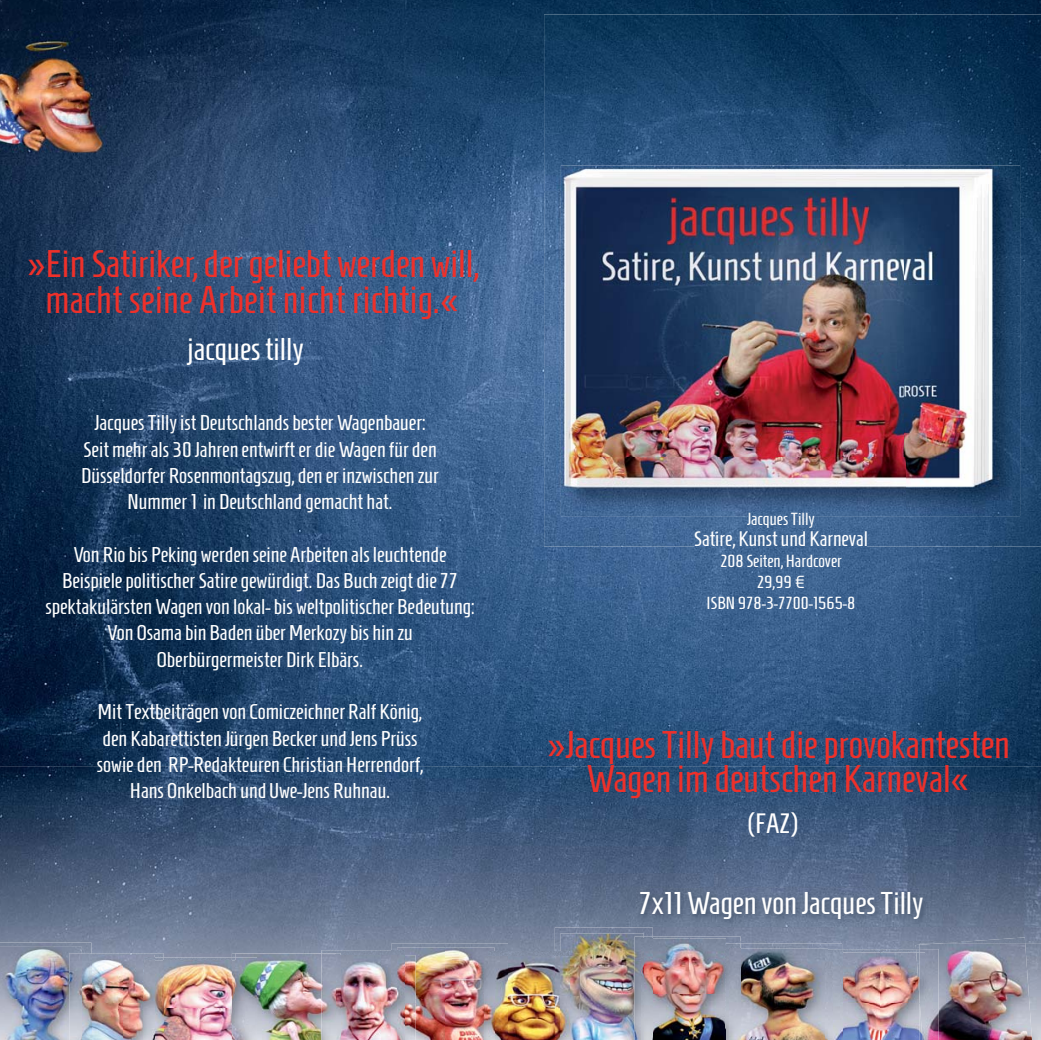
<style>
.page{position:relative;width:1041px;height:1040px;background:#fff}
.page>*{position:absolute;margin:0;border:0;box-sizing:border-box;transform-origin:0 0}
.t1{font:38.5px/36.2px "Homenaje";color:#ee302a;text-align:center}
.t2{font:31.5px "Homenaje";color:#fff}
.t3{font:28px "Homenaje";color:#fff}
.t4{font:21.35px/26.2px "Homenaje";color:#fff;text-align:center}
.t5{font:21px "Homenaje";color:#fff}
.t6{font:17.5px/21px "Homenaje";color:#fff;text-align:center}
.t7{font:17.5px "Homenaje";color:#f8f8f9}
.s1{color:#fdfdfd}
</style>
<div class="page">
<img style="left:0;top:0;width:1041px;height:766px">
<img style="left:0;top:766px;width:580px;height:191px">
<img style="left:580px;top:766px;width:461px;height:175px">
<img style="left:740px;top:941px;width:301px;height:8px">
<img style="left:740px;top:943px;width:102px;height:6px">
<img style="left:740px;top:948px;width:88px;height:92px">
<img style="left:653px;top:936px;width:87px;height:7px">
<img style="left:644px;top:938px;width:82px;height:102px">
<img style="left:91px;top:953px;width:73px;height:4px">
<img style="left:91px;top:955px;width:64px;height:48px">
<img style="left:91px;top:1003px;width:53px;height:37px">
<img style="left:842px;top:949px;width:74px;height:3px">
<img style="left:828px;top:949px;width:14px;height:91px">
<img style="left:825px;top:949px;width:3px;height:91px">
<img style="left:842px;top:952px;width:74px;height:50px">
<img style="left:842px;top:1002px;width:78px;height:38px">
<img style="left:833px;top:952px;width:9px;height:88px">
<img style="left:0;top:32px;width:122px;height:147px">
<img style="left:544px;top:14px;width:497px;height:177px">
<img style="left:544px;top:191px;width:55px;height:355px">
<img style="left:993px;top:191px;width:48px;height:355px">
<img style="left:599px;top:516px;width:394px;height:30px">
<img style="left:747px;top:516px;width:67px;height:11px">
<img style="left:695px;top:531px;width:172px;height:15px">
<img style="left:561px;top:165px;width:459px;height:351px">
<img style="left:232px;top:953px;width:3px;height:4px">
<img style="left:235px;top:953px;width:86px;height:87px">
<svg style="left:916px;top:944px;width:4px;height:8px"></svg>
<img style="left:916px;top:952px;width:4px;height:50px">
<img style="left:933px;top:937px;width:92px;height:7px">
<img style="left:920px;top:944px;width:112px;height:96px">
<img style="left:920px;top:949px;width:18px;height:91px">
<img style="left:920px;top:952px;width:5px;height:88px">
<img style="left:508px;top:952px;width:47px;height:88px">
<img style="left:0;top:942px;width:91px;height:11px">
<svg style="left:81px;top:953px;width:10px;height:2px"></svg>
<img style="left:81px;top:955px;width:10px;height:85px">
<img style="left:0;top:946px;width:81px;height:53px">
<img style="left:0;top:999px;width:69px;height:41px">
<img style="left:69px;top:953px;width:12px;height:87px">
<img style="left:555px;top:927px;width:98px;height:26px">
<svg style="left:644px;top:936px;width:9px;height:4px"></svg>
<img style="left:555px;top:956px;width:5px;height:84px">
<img style="left:560px;top:933px;width:84px;height:107px">
<img style="left:635px;top:936px;width:9px;height:104px">
<img style="left:560px;top:956px;width:19px;height:84px">
<svg style="left:555px;top:952px;width:15px;height:4px"></svg>
<img style="left:391px;top:943px;width:117px;height:9px">
<img style="left:495px;top:956px;width:13px;height:84px">
<img style="left:397px;top:947px;width:98px;height:52px">
<img style="left:415px;top:999px;width:69px;height:41px">
<img style="left:484px;top:956px;width:11px;height:84px">
<svg style="left:488px;top:952px;width:20px;height:4px"></svg>
<img style="left:336px;top:955px;width:79px;height:85px">
<img style="left:321px;top:950px;width:70px;height:5px">
<img style="left:321px;top:953px;width:15px;height:87px">
<svg style="left:391px;top:950px;width:13px;height:5px"></svg>
<img style="left:164px;top:957px;width:68px;height:83px">
<svg style="left:144px;top:957px;width:20px;height:3px"></svg>
<img style="left:235px;top:957px;width:22px;height:83px">
<img style="left:144px;top:960px;width:9px;height:80px">
<img style="left:153px;top:960px;width:11px;height:80px">
<img style="left:232px;top:960px;width:3px;height:80px">
<img style="left:235px;top:960px;width:10px;height:80px">
<img style="left:637px;top:888px;width:293px;height:38px">
<h1 class="t1" style="left:26px;top:246px;width:454px">»Ein Satiriker, der geliebt werden will, macht seine Arbeit nicht richtig.«</h1>
<h2 class="t2" style="left:187px;top:331px;width:118px">jacques tilly</h2>
<p class="t4" style="left:81px;top:410px;width:359px">Jacques Tilly ist Deutschlands bester Wagenbauer:<br>Seit mehr als 30 Jahren entwirft er die Wagen für den Düsseldorfer Rosenmontagszug, den er inzwischen zur Nummer 1 in Deutschland gemacht hat.</p>
<p class="t4" style="left:45px;top:541px;width:431px">Von Rio bis Peking werden seine Arbeiten als leuchtende Beispiele politischer Satire gewürdigt. Das Buch zeigt die 77 spektakulärsten Wagen von lokal- bis weltpolitischer Bedeutung:<br>Von Osama bin Baden über Merkozy bis hin zu Oberbürgermeister Dirk Elbärs.</p>
<p class="t4" style="left:97px;top:699px;width:328px">Mit Textbeiträgen von Comiczeichner Ralf König, den Kabarettisten Jürgen Becker und Jens Prüss sowie den RP-Redakteuren Christian Herrendorf, Hans Onkelbach und Uwe-Jens Ruhnau.</p>
<p class="t7" style="left:747px;top:509px;width:69px">Ja<span class="s1">cques</span> Till<span class="s1">y</span></p>
<p class="t5" style="left:694px;top:527px;width:176px">Satire, Kunst und Karneval</p>
<p class="t6" style="left:706px;top:550px;width:150px">208 Seiten, Hardcover<br>29,99 €<br>ISBN 978-3-7700-1565-8</p>
<h1 class="t1" style="left:546px;top:728px;width:465px;line-height:34.1px">»Jacques Tilly baut die provokantesten<br>Wagen im deutschen Karneval«</h1>
<h3 class="t3" style="left:747px;top:808px;width:52px">(FAZ)</h3>
<h2 class="t2" style="left:638px;top:886px;width:286px">7x11 Wagen von Jacques Tilly</h2>
</div>
